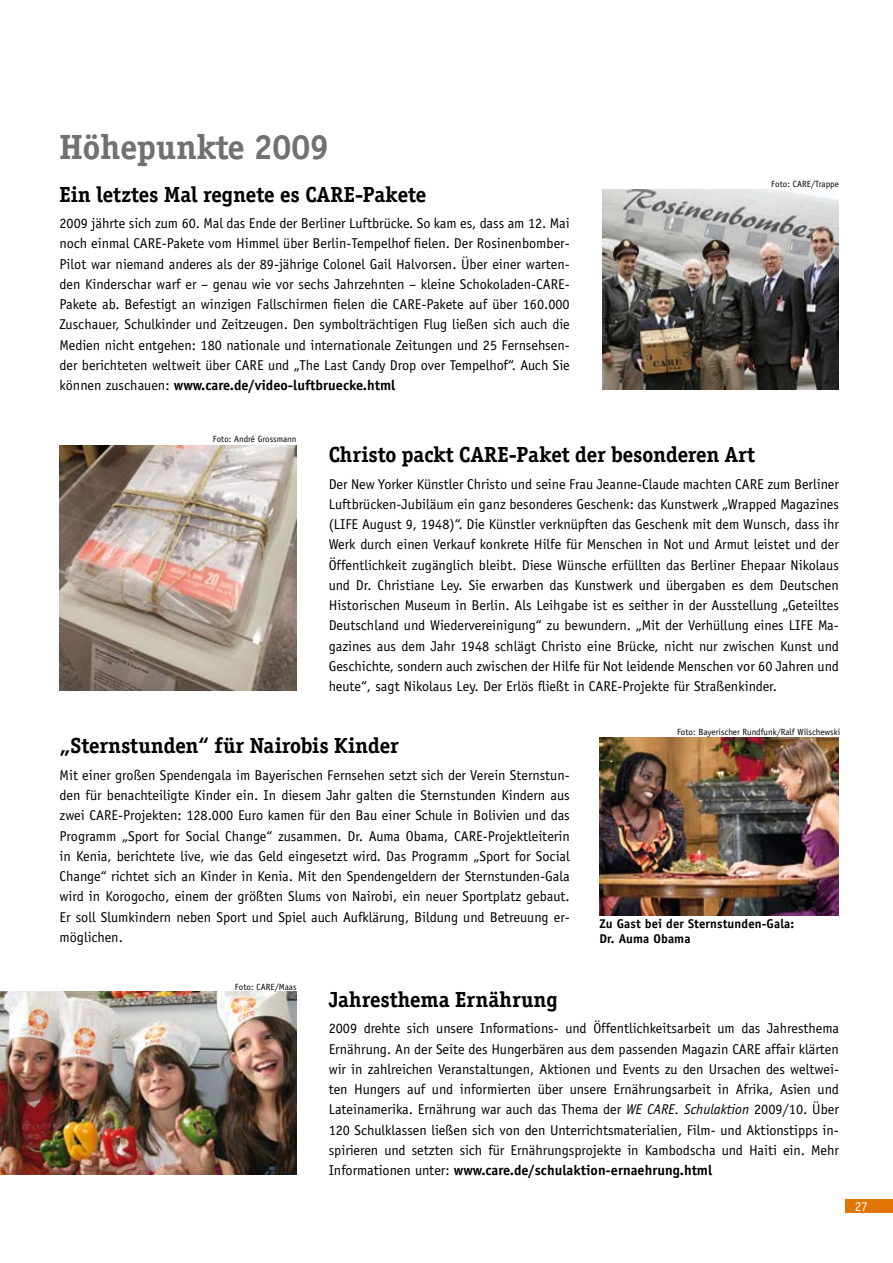
<style>
.page{position:relative;width:893px;height:1263px;background:#fff}
.page>*{position:absolute;margin:0;border:0;box-sizing:border-box;transform-origin:0 0}
.t1{font:700 36px "Officina Serif";color:#707173}
.t2{font:700 22.5px "Officina Serif";color:#000}
.t3{font:14.25px/20.2px "Officina Sans";color:#000;text-align:justify}
.t4{font:13.5px "Officina Sans";color:#fff}
.t5{font:700 12.75px/15px "Officina Sans";letter-spacing:.01em;color:#000}
.t6{font:9px "Officina Sans";color:#000}
.s1{font-weight:700}
.s2{font-style:italic}
</style>
<div class="page">
<div style="left:846px;top:1199px;width:47px;height:14px;background:#e17503"></div>
<img style="left:0;top:991px;width:296px;height:184px">
<img style="left:600px;top:737px;width:239px;height:179px">
<img style="left:60px;top:445px;width:236px;height:246px">
<img style="left:602px;top:189px;width:237px;height:201px">
<h1 class="t1" style="left:60px;top:125px;width:271px">Höhepunkte 2009</h1>
<h2 class="t2" style="left:60px;top:181px;width:368px">Ein letztes Mal regnete es CARE-Pakete</h2>
<p class="t3" style="left:60px;top:213px;width:512px">2009 jährte sich zum 60. Mal das Ende der Berliner Luftbrücke. So kam es, dass am 12. Mai noch einmal CARE-Pakete vom Himmel über Berlin-Tempelhof fielen. Der Rosinenbomber-Pilot war niemand anderes als der 89-jährige Colonel Gail Halvorsen. Über einer warten&shy;den Kinderschar warf er – genau wie vor sechs Jahrzehnten – kleine Schokoladen-CARE-Pakete ab. Befestigt an winzigen Fallschirmen fielen die CARE-Pakete auf über 160.000<br>Zuschauer, Schulkinder und Zeitzeugen. Den symbolträchtigen Flug ließen sich auch die Medien nicht entgehen: 180 nationale und internationale Zeitungen und 25 Fernsehsen&shy;der berichteten weltweit über CARE und „The Last Candy Drop over Tempelhof“. Auch Sie können zuschauen: <span class="s1">www.care.de/video-luftbruecke.html</span></p>
<p class="t6" style="left:771px;top:179px;width:69px">Foto: CARE/Trappe</p>
<p class="t6" style="left:213px;top:434px;width:85px">Foto: André Grossmann</p>
<h2 class="t2" style="left:329px;top:441px;width:428px">Christo packt CARE-Paket der besonderen Art</h2>
<p class="t3" style="left:329px;top:474px;width:512px">Der New Yorker Künstler Christo und seine Frau Jeanne-Claude machten CARE zum Berliner Luftbrücken-Jubiläum ein ganz besonderes Geschenk: das Kunstwerk „Wrapped Magazines (LIFE August 9, 1948)“. Die Künstler verknüpften das Geschenk mit dem Wunsch, dass ihr Werk durch einen Verkauf konkrete Hilfe für Menschen in Not und Armut leistet und der Öffentlichkeit zugänglich bleibt. Diese Wünsche erfüllten das Berliner Ehepaar Nikolaus und Dr. Christiane Ley. Sie erwarben das Kunstwerk und übergaben es dem Deutschen Historischen Museum in Berlin. Als Leihgabe ist es seither in der Ausstellung „Geteiltes Deutschland und Wiedervereinigung“ zu bewundern. „Mit der Verhüllung eines LIFE Ma&shy;gazines aus dem Jahr 1948 schlägt Christo eine Brücke, nicht nur zwischen Kunst und Geschichte, sondern auch zwischen der Hilfe für Not leidende Menschen vor 60 Jahren und heute“, sagt Nikolaus Ley. Der Erlös fließt in CARE-Projekte für Straßenkinder.</p>
<h2 class="t2" style="left:60px;top:732px;width:340px">„Sternstunden“ für Nairobis Kinder</h2>
<p class="t3" style="left:60px;top:765px;width:512px">Mit einer großen Spendengala im Bayerischen Fernsehen setzt sich der Verein Sternstun&shy;den für benachteiligte Kinder ein. In diesem Jahr galten die Sternstunden Kindern aus zwei CARE-Projekten: 128.000 Euro kamen für den Bau einer Schule in Bolivien und das Programm „Sport for Social Change“ zusammen. Dr. Auma Obama, CARE-Projektleiterin in Kenia, berichtete live, wie das Geld eingesetzt wird. Das Programm „Sport for Social Change“ richtet sich an Kinder in Kenia. Mit den Spendengeldern der Sternstunden-Gala wird in Korogocho, einem der größten Slums von Nairobi, ein neuer Sportplatz gebaut.<br>Er soll Slumkindern neben Sport und Spiel auch Aufklärung, Bildung und Betreuung er&shy;möglichen.</p>
<p class="t6" style="left:677px;top:727px;width:165px">Foto: Bayerischer Rundfunk/Ralf Wilschewski</p>
<p class="t5" style="left:600px;top:915px;width:196px">Zu Gast bei der Sternstunden-Gala:<br>Dr. Auma Obama</p>
<p class="t6" style="left:235px;top:981px;width:63px">Foto: CARE/Maas</p>
<h2 class="t2" style="left:329px;top:986px;width:231px">Jahresthema Ernährung</h2>
<p class="t3" style="left:329px;top:1018px;width:512px">2009 drehte sich unsere Informations- und Öffentlichkeitsarbeit um das Jahresthema Ernährung. An der Seite des Hungerbären aus dem passenden Magazin CARE affair klärten wir in zahlreichen Veranstaltungen, Aktionen und Events zu den Ursachen des weltwei&shy;ten Hungers auf und informierten über unsere Ernährungsarbeit in Afrika, Asien und Lateinamerika. Ernährung war auch das Thema der <span class="s2">WE CARE. Schulaktion</span> 2009/10. Über 120 Schulklassen ließen sich von den Unterrichtsmaterialien, Film- und Aktionstipps in&shy;spirieren und setzten sich für Ernährungsprojekte in Kambodscha und Haiti ein. Mehr Informationen unter: <span class="s1">www.care.de/schulaktion-ernaehrung.html</span></p>
<p class="t4" style="left:855px;top:1198px;width:15px">27</p>
</div>
